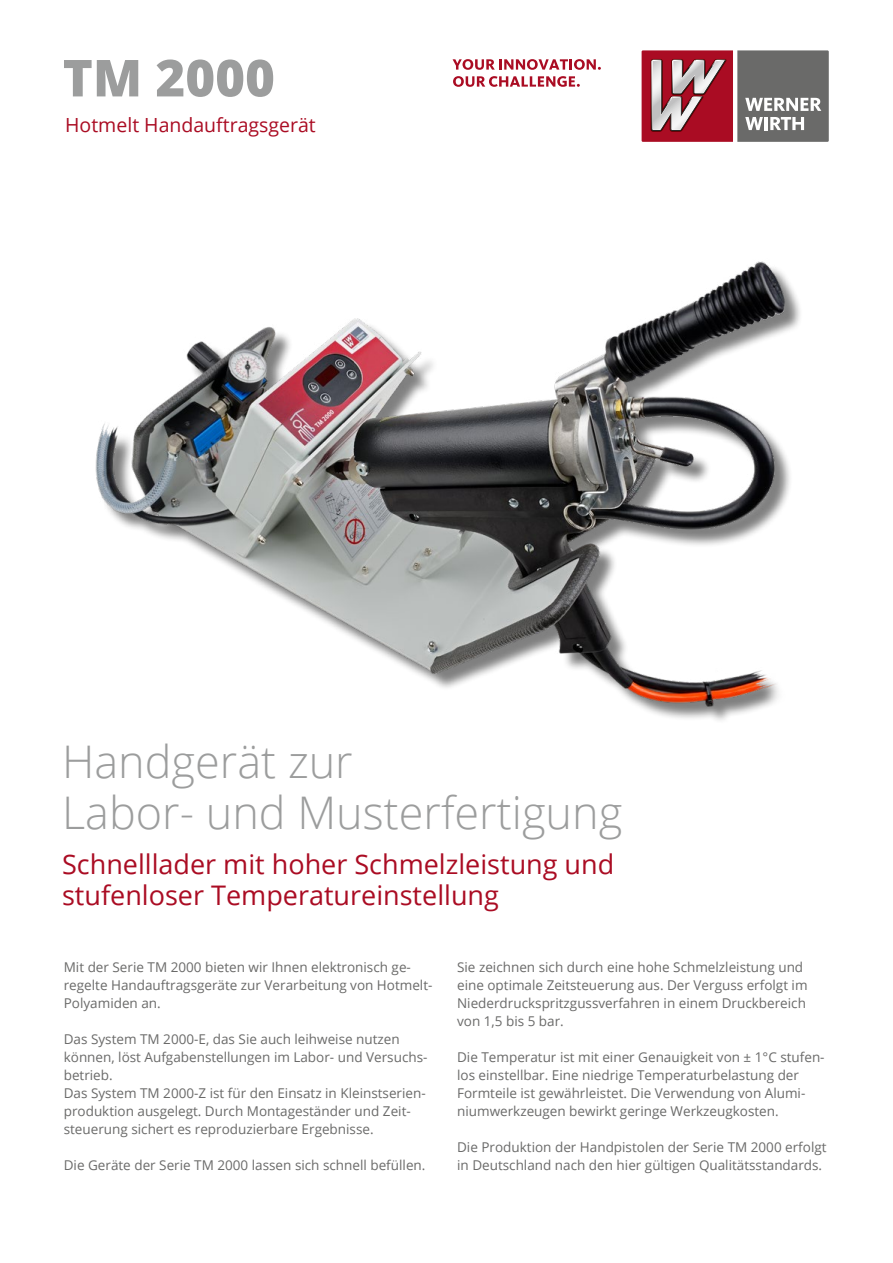
<style>
.page{position:relative;width:893px;height:1263px;background:#fff}
.page>*{position:absolute;margin:0;border:0;box-sizing:border-box;transform-origin:0 0}
.t1{font:800 51px "Open Sans";color:#9c9d9d}
.t2{font:300 45px/51px "Open Sans";color:#9c9d9d}
.t3{font:27px/31.5px "Open Sans";color:#aa0c23}
.t4{font:19.5px "Open Sans";color:#aa0c23}
.t5{font:13.5px/18px "Open Sans";color:#6a6a69}
</style>
<div class="page">
<svg style="left:642px;top:50px;width:187px;height:92px;background:#98676e"></svg>
<svg style="left:453px;top:59px;width:148px;height:11px"></svg>
<svg style="left:453px;top:76px;width:127px;height:11px"></svg>
<img style="left:95px;top:261px;width:701px;height:455px">
<h1 class="t1" style="left:63px;top:39px;width:214px">TM 2000</h1>
<h3 class="t4" style="left:65px;top:111px;width:252px">Hotmelt Handauftragsgerät</h3>
<h2 class="t2" style="left:62px;top:734px;width:562px">Handgerät zur<br>Labor- und Musterfertigung</h2>
<h3 class="t3" style="left:62px;top:847px;width:554px">Schnelllader mit hoher Schmelzleistung und stufenloser Temperatureinstellung</h3>
<p class="t5" style="left:64px;top:958px;width:370px">Mit der Serie TM 2000 bieten wir Ihnen elektronisch ge&shy;regelte Handauftragsgeräte zur Verarbeitung von Hotmelt-<br>Polyamiden an.</p>
<p class="t5" style="left:64px;top:1030px;width:365px">Das System TM 2000-E, das Sie auch leihweise nutzen können, löst Aufgabenstellungen im Labor- und Versuchs&shy;betrieb.<br>Das System TM 2000-Z ist für den Einsatz in Kleinstserien&shy;produktion ausgelegt. Durch Montageständer und Zeit&shy;steuerung sichert es reproduzierbare Ergebnisse.</p>
<p class="t5" style="left:64px;top:1156px;width:363px">Die Geräte der Serie TM 2000 lassen sich schnell befüllen.</p>
<p class="t5" style="left:457px;top:958px;width:352px">Sie zeichnen sich durch eine hohe Schmelzleistung und eine optimale Zeitsteuerung aus. Der Verguss erfolgt im Niederdruckspritzgussverfahren in einem Druckbereich von 1,5 bis 5 bar.</p>
<p class="t5" style="left:457px;top:1048px;width:369px">Die Temperatur ist mit einer Genauigkeit von ± 1°C stufen&shy;los einstellbar. Eine niedrige Temperaturbelastung der Formteile ist gewährleistet. Die Verwendung von Alumi&shy;niumwerkzeugen bewirkt geringe Werkzeugkosten.</p>
<p class="t5" style="left:457px;top:1138px;width:371px">Die Produktion der Handpistolen der Serie TM 2000 erfolgt in Deutschland nach den hier gültigen Qualitätsstandards.</p>
</div>
